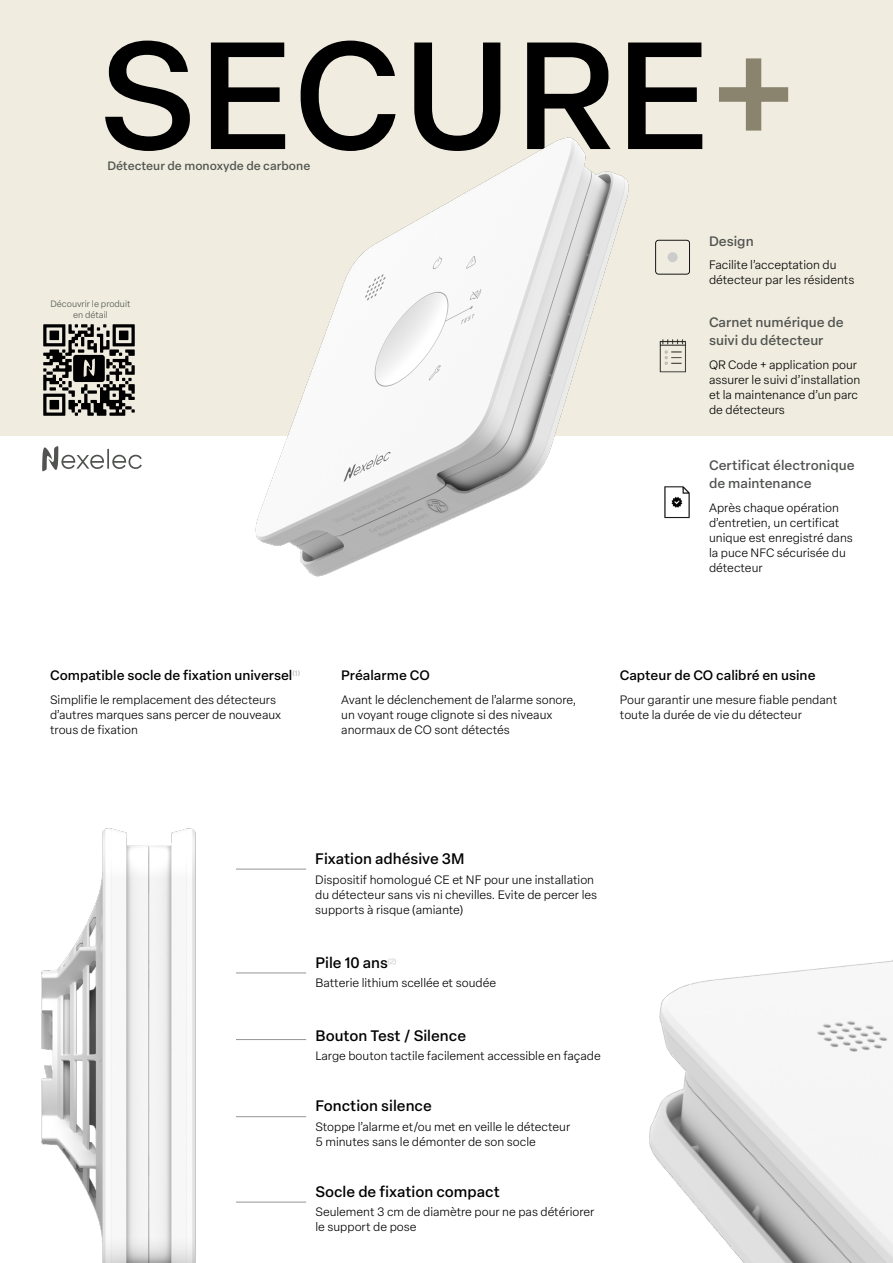
<style>
.page{position:relative;width:893px;height:1263px;background:#fff}
.page>*{position:absolute;margin:0;border:0;box-sizing:border-box;transform-origin:0 0}
.t1{font:500 150px "Elza Text";letter-spacing:.02em;color:#000}
.t2{font:500 15px "Elza Text";color:#000}
.t3{font:500 13.5px/18px "Elza Text";color:#505350}
.t4{font:500 13.5px "Elza Text";color:#000}
.t5{font:300 12px/15px "Elza Text";color:#000}
.t6{font:500 12px "Elza Text";color:#505350}
.t7{font:300 9px/10.8px "Elza Text";color:#505350;text-align:center}
.s1{color:#8a846e}
</style>
<div class="page">
<div style="left:0;top:0;width:893px;height:435px;background:#f0ecdf"></div>
<svg style="left:655px;top:240px;width:35px;height:35px"></svg>
<div style="left:668px;top:252px;width:10px;height:10px;background:#ccc;border-radius:50%"></div>
<hr style="left:236px;top:1202px;width:70px;height:1px;background:#979593">
<hr style="left:236px;top:1116px;width:70px;height:1px;background:#979593">
<hr style="left:236px;top:1039px;width:70px;height:1px;background:#979593">
<hr style="left:236px;top:973px;width:70px;height:1px;background:#979593">
<img style="left:659px;top:339px;width:27px;height:34px">
<img style="left:664px;top:486px;width:26px;height:33px">
<hr style="left:236px;top:869px;width:70px;height:1px;background:#979593">
<img style="left:253px;top:137px;width:387px;height:440px">
<img style="left:649px;top:960px;width:244px;height:303px">
<img style="left:41px;top:828px;width:155px;height:435px">
<svg style="left:42px;top:446px;width:100px;height:25px"></svg>
<svg style="left:43px;top:324px;width:92px;height:92px"></svg>
<h1 class="t1" style="left:99px;top:-19px;width:697px">SECURE<span class="s1">+</span></h1>
<p class="t6" style="left:107px;top:156px;width:204px">Détecteur de monoxyde de carbone</p>
<p class="t7" style="left:50px;top:298px;width:82px">Découvrir le produit en détail</p>
<p class="t4" style="left:50px;top:665px;width:251px">Compatible socle de fixation universel<sup>(1)</sup></p>
<p class="t5" style="left:50px;top:692px;width:233px">Simplifie le remplacement des détecteurs d’autres marques sans percer de nouveaux trous de fixation</p>
<p class="t4" style="left:341px;top:665px;width:90px">Préalarme CO</p>
<p class="t5" style="left:341px;top:692px;width:237px">Avant le déclenchement de l’alarme sonore, un voyant rouge clignote si des niveaux anormaux de CO sont détectés</p>
<p class="t3" style="left:709px;top:231px;width:46px">Design</p>
<p class="t5" style="left:709px;top:257px;width:147px">Facilite l’acceptation du détecteur par les résidents</p>
<p class="t3" style="left:709px;top:313px;width:136px">Carnet numérique de suivi du détecteur</p>
<p class="t5" style="left:709px;top:356px;width:153px">QR Code + application pour assurer le suivi d’installation et la maintenance d’un parc de détecteurs</p>
<p class="t3" style="left:709px;top:456px;width:147px">Certificat électronique de maintenance</p>
<p class="t5" style="left:709px;top:500px;width:145px">Après chaque opération d’entretien, un certificat unique est enregistré dans la puce NFC sécurisée du détecteur</p>
<p class="t4" style="left:620px;top:665px;width:197px">Capteur de CO calibré en usine</p>
<p class="t5" style="left:620px;top:692px;width:219px">Pour garantir une mesure fiable pendant toute la durée de vie du détecteur</p>
<p class="t2" style="left:315px;top:847px;width:151px">Fixation adhésive 3M</p>
<p class="t5" style="left:315px;top:871px;width:283px">Dispositif homologué CE et NF pour une installation du détecteur sans vis ni chevilles. Evite de percer les supports à risque (amiante)</p>
<p class="t2" style="left:315px;top:951px;width:82px">Pile 10 ans<sup>(2)</sup></p>
<p class="t5" style="left:315px;top:975px;width:182px">Batterie lithium scellée et soudée</p>
<p class="t2" style="left:315px;top:1024px;width:152px">Bouton Test / Silence</p>
<p class="t5" style="left:315px;top:1048px;width:287px">Large bouton tactile facilement accessible en façade</p>
<p class="t2" style="left:315px;top:1095px;width:118px">Fonction silence</p>
<p class="t5" style="left:315px;top:1118px;width:256px">Stoppe l’alarme et/ou met en veille le détecteur<br>5 minutes sans le démonter de son socle</p>
<p class="t2" style="left:315px;top:1180px;width:186px">Socle de fixation compact</p>
<p class="t5" style="left:315px;top:1204px;width:280px">Seulement 3 cm de diamètre pour ne pas détériorer le support de pose</p>
</div>
